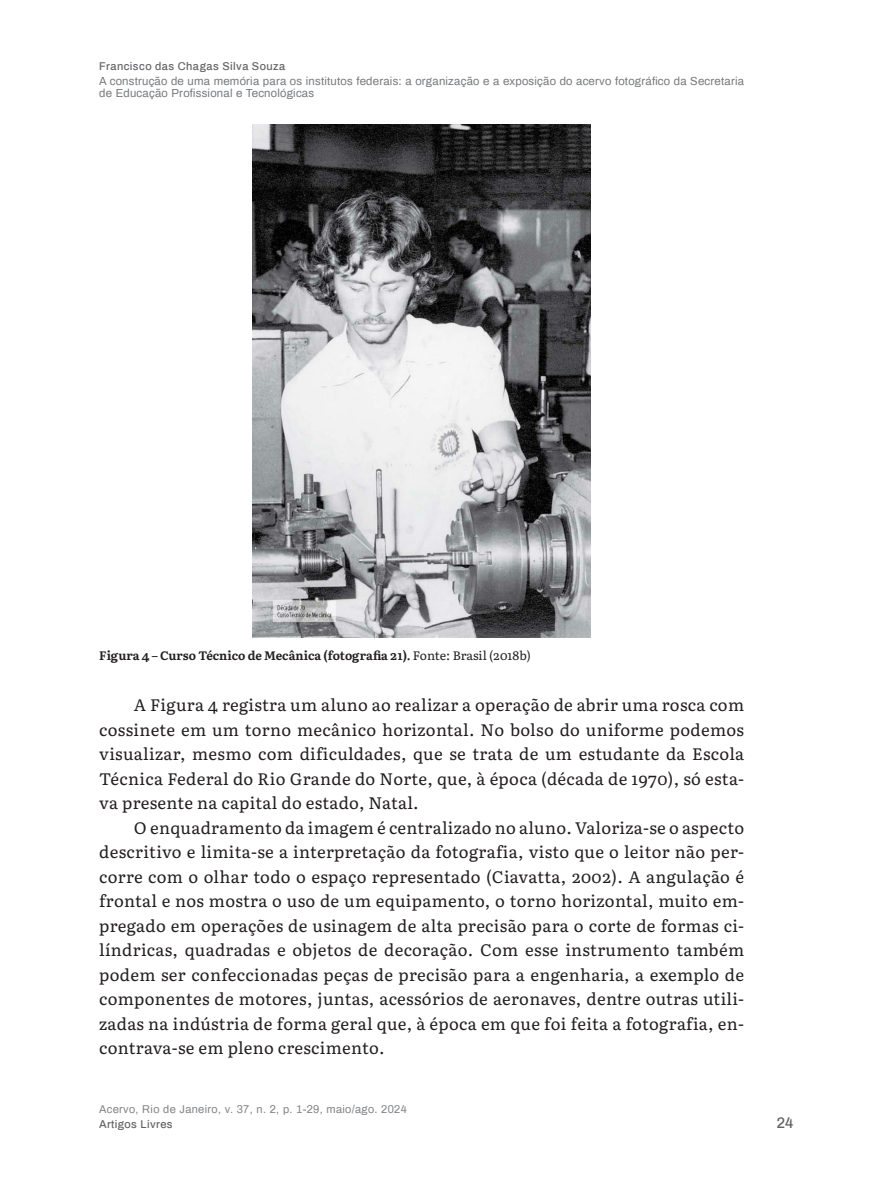
<style>
.page{position:relative;width:893px;height:1191px;background:#fff}
.page>*{position:absolute;margin:0;border:0;box-sizing:border-box;transform-origin:0 0}
.texto_demais_paragrafos{font:16.62px/24.5px "Literata";letter-spacing:.02em;color:#231f20;text-align:justify}
.t1{font:500 14.88px "Archivo";color:#636366}
.fontes_referencias{font:700 12.25px "Literata";color:#231f20}
.t2{font:11.38px/12.2px "Archivo";letter-spacing:.02em;color:#76787b}
.t3{font:11.03px "Archivo";letter-spacing:.03em;color:#808285}
.t4{font:500 11.03px "Archivo";letter-spacing:.035em;color:#636366}
.s1{font-weight:400}
</style>
<div class="page">
<img style="left:252px;top:125px;width:339px;height:513px">
<p class="t4" style="left:99px;top:58px;width:188px">Francisco das Chagas Silva Souza</p>
<p class="t2" style="left:99px;top:74px;width:646px">A construção de uma memória para os institutos federais: a organização e a exposição do acervo fotográfico da Secretaria de Educação Profissional e Tecnológicas</p>
<p class="fontes_referencias" style="left:99px;top:645px;width:433px">Figura 4 – Curso Técnico de Mecânica (fotografia 21). <span class="s1">Fonte: Brasil (2018b)</span></p>
<p class="texto_demais_paragrafos" style="left:99px;top:691px;width:646px;text-indent:35px">A Figura 4 registra um aluno ao realizar a operação de abrir uma rosca com cossinete em um torno mecânico horizontal. No bolso do uniforme podemos visualizar, mesmo com dificuldades, que se trata de um estudante da Escola Técnica Federal do Rio Grande do Norte, que, à época (década de 1970), só esta&shy;va presente na capital do estado, Natal.</p>
<p class="texto_demais_paragrafos" style="left:99px;top:814px;width:646px;text-indent:35px">O enquadramento da imagem é centralizado no aluno. Valoriza-se o aspecto descritivo e limita-se a interpretação da fotografia, visto que o leitor não per&shy;corre com o olhar todo o espaço representado (Ciavatta, 2002). A angulação é frontal e nos mostra o uso de um equipamento, o torno horizontal, muito em&shy;pregado em operações de usinagem de alta precisão para o corte de formas ci&shy;líndricas, quadradas e objetos de decoração. Com esse instrumento também podem ser confeccionadas peças de precisão para a engenharia, a exemplo de componentes de motores, juntas, acessórios de aeronaves, dentre outras utili&shy;zadas na indústria de forma geral que, à época em que foi feita a fotografia, en&shy;contrava-se em pleno crescimento.</p>
<p class="t3" style="left:99px;top:1101px;width:309px">Acervo, Rio de Janeiro, v. 37, n. 2, p. 1-29, maio/ago. 2024</p>
<p class="t4" style="left:99px;top:1115px;width:75px">Artigos Livres</p>
<p class="t1" style="left:777px;top:1112px;width:18px">24</p>
</div>
